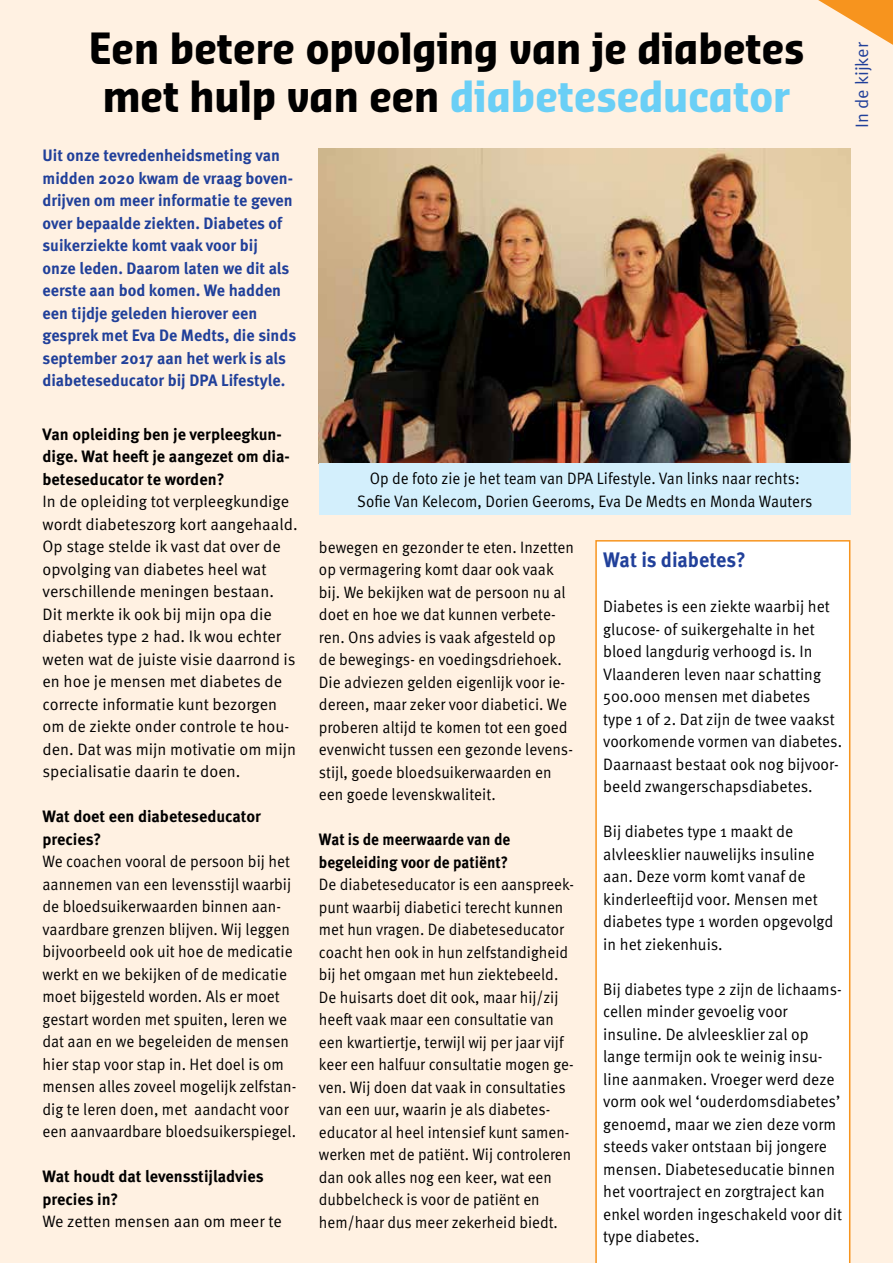
<style>
.page{position:relative;width:893px;height:1263px;background:#fff1e2}
.page>*{position:absolute;margin:0;border:0;box-sizing:border-box;transform-origin:0 0}
.t1{font:700 42px/48px "Sansa Con Pro";color:#000;text-align:center}
.t2{font:700 21px "Meta OT";letter-spacing:-.005em;color:#21409a;scale:.95 1}
.t3{font:18px "Meta OT Norm";color:#21409a}
.t4{font:16.5px/22.5px "Meta OT Norm";color:#000;scale:.93 1}
.t5{font:16.5px/22.5px "Meta OT Norm";color:#000;scale:.92 1}
.t6{font:16.5px/22.5px "Meta OT Norm";color:#000}
.t7{font:16.5px/22.5px "Meta OT Norm";color:#000;scale:.95 1}
.t8{font:700 16.5px/22.5px "Meta OT";color:#21409a}
.t9{font:700 16.5px/22.5px "Meta OT";color:#000}
.t10{font:700 16.5px/22.5px "Meta OT";color:#000;scale:.92 1}
.s1{color:#6acff6}
</style>
<div class="page">
<svg style="left:818px;top:0;width:75px;height:45px"></svg>
<img style="left:319px;top:149px;width:531px;height:314px">
<div style="left:319px;top:463px;width:531px;height:51px;background:#d3effc"></div>
<div style="left:595px;top:540px;width:255px;height:723px;background:#fff"></div>
<h1 class="t1" style="left:89px;top:24px;width:717px">Een betere opvolging van je diabetes met hulp van een <span class="s1">diabeteseducator</span></h1>
<p class="t8" style="left:43px;top:144px;width:255px">Uit onze tevredenheidsmeting van midden 2020 kwam de vraag boven&shy;drijven om meer informatie te geven over bepaalde ziekten. Diabetes of suikerziekte komt vaak voor bij<br>onze leden. Daarom laten we dit als eerste aan bod komen. We hadden een tijdje geleden hierover een gesprek met Eva De Medts, die sinds september 2017 aan het werk is als diabeteseducator bij DPA Lifestyle.</p>
<p class="t9" style="left:43px;top:423px;width:249px">Van opleiding ben je verpleegkun&shy;dige. Wat heeft je aangezet om dia&shy;beteseducator te worden?</p>
<p class="t6" style="left:43px;top:491px;width:257px">In de opleiding tot verpleegkundige wordt diabeteszorg kort aangehaald.<br>Op stage stelde ik vast dat over de opvolging van diabetes heel wat verschillende meningen bestaan.<br>Dit merkte ik ook bij mijn opa die diabetes type 2 had. Ik wou echter weten wat de juiste visie daarrond is en hoe je mensen met diabetes de correcte informatie kunt bezorgen om de ziekte onder controle te hou&shy;den. Dat was mijn motivatie om mijn specialisatie daarin te doen.</p>
<p class="t9" style="left:43px;top:805px;width:220px">Wat doet een diabeteseducator precies?</p>
<p class="t4" style="left:43px;top:851px;width:275px">We coachen vooral de persoon bij het aannemen van een levensstijl waarbij de bloedsuikerwaarden binnen aan&shy;vaardbare grenzen blijven. Wij leggen bijvoorbeeld ook uit hoe de medicatie werkt en we bekijken of de medicatie moet bijgesteld worden. Als er moet gestart worden met spuiten, leren we dat aan en we begeleiden de mensen hier stap voor stap in. Het doel is om mensen alles zoveel mogelijk zelfstan&shy;dig te leren doen, met aandacht voor een aanvaardbare bloedsuikerspiegel.</p>
<p class="t9" style="left:43px;top:1165px;width:223px">Wat houdt dat levensstijladvies precies in?</p>
<p class="t6" style="left:43px;top:1211px;width:241px">We zetten mensen aan om meer te</p>
<p class="t5" style="left:357px;top:467px;width:496px;text-align:center">Op de foto zie je het team van DPA Lifestyle. Van links naar rechts:<br>Sofie Van Kelecom, Dorien Geeroms, Eva De Medts en Monda Wauters</p>
<p class="t4" style="left:319px;top:536px;width:276px">bewegen en gezonder te eten. Inzetten op vermagering komt daar ook vaak bij. We bekijken wat de persoon nu al doet en hoe we dat kunnen verbete&shy;ren. Ons advies is vaak afgesteld op de bewegings- en voedingsdriehoek.<br>Die adviezen gelden eigenlijk voor ie&shy;dereen, maar zeker voor diabetici. We proberen altijd te komen tot een goed evenwicht tussen een gezonde levens&shy;stijl, goede bloedsuikerwaarden en een goede levenskwaliteit.</p>
<p class="t10" style="left:319px;top:828px;width:210px">Wat is de meerwaarde van de begeleiding voor de patiënt?</p>
<p class="t5" style="left:319px;top:873px;width:279px">De diabeteseducator is een aanspreek&shy;punt waarbij diabetici terecht kunnen met hun vragen. De diabeteseducator coacht hen ook in hun zelfstandigheid bij het omgaan met hun ziektebeeld.<br>De huisarts doet dit ook, maar hij/zij heeft vaak maar een consultatie van een kwartiertje, terwijl wij per jaar vijf keer een halfuur consultatie mogen ge&shy;ven. Wij doen dat vaak in consultaties van een uur, waarin je als diabetes&shy;educator al heel intensief kunt samen&shy;werken met de patiënt. Wij controleren dan ook alles nog een keer, wat een dubbelcheck is voor de patiënt en hem/haar dus meer zekerheid biedt.</p>
<p class="t2" style="left:603px;top:546px;width:152px">Wat is diabetes?</p>
<p class="t7" style="left:603px;top:595px;width:253px">Diabetes is een ziekte waarbij het glucose- of suikergehalte in het bloed langdurig verhoogd is. In<br>Vlaanderen leven naar schatting<br>500.000 mensen met diabetes type 1 of 2. Dat zijn de twee vaakst voorkomende vormen van diabetes.<br>Daarnaast bestaat ook nog bijvoor&shy;beeld zwangerschapsdiabetes.</p>
<p class="t7" style="left:603px;top:820px;width:244px">Bij diabetes type 1 maakt de alvleesklier nauwelijks insuline aan. Deze vorm komt vanaf de kinderleeftijd voor. Mensen met diabetes type 1 worden opgevolgd in het ziekenhuis.</p>
<p class="t4" style="left:603px;top:978px;width:258px">Bij diabetes type 2 zijn de lichaams&shy;cellen minder gevoelig voor insuline. De alvleesklier zal op lange termijn ook te weinig insu&shy;line aanmaken. Vroeger werd deze vorm ook wel ‘ouderdomsdiabetes’ genoemd, maar we zien deze vorm steeds vaker ontstaan bij jongere mensen. Diabeteseducatie binnen het voortraject en zorgtraject kan enkel worden ingeschakeld voor dit type diabetes.</p>
<p class="t3" style="left:851px;top:128px;width:87px;rotate:-90deg">In de kijker</p>
</div>
